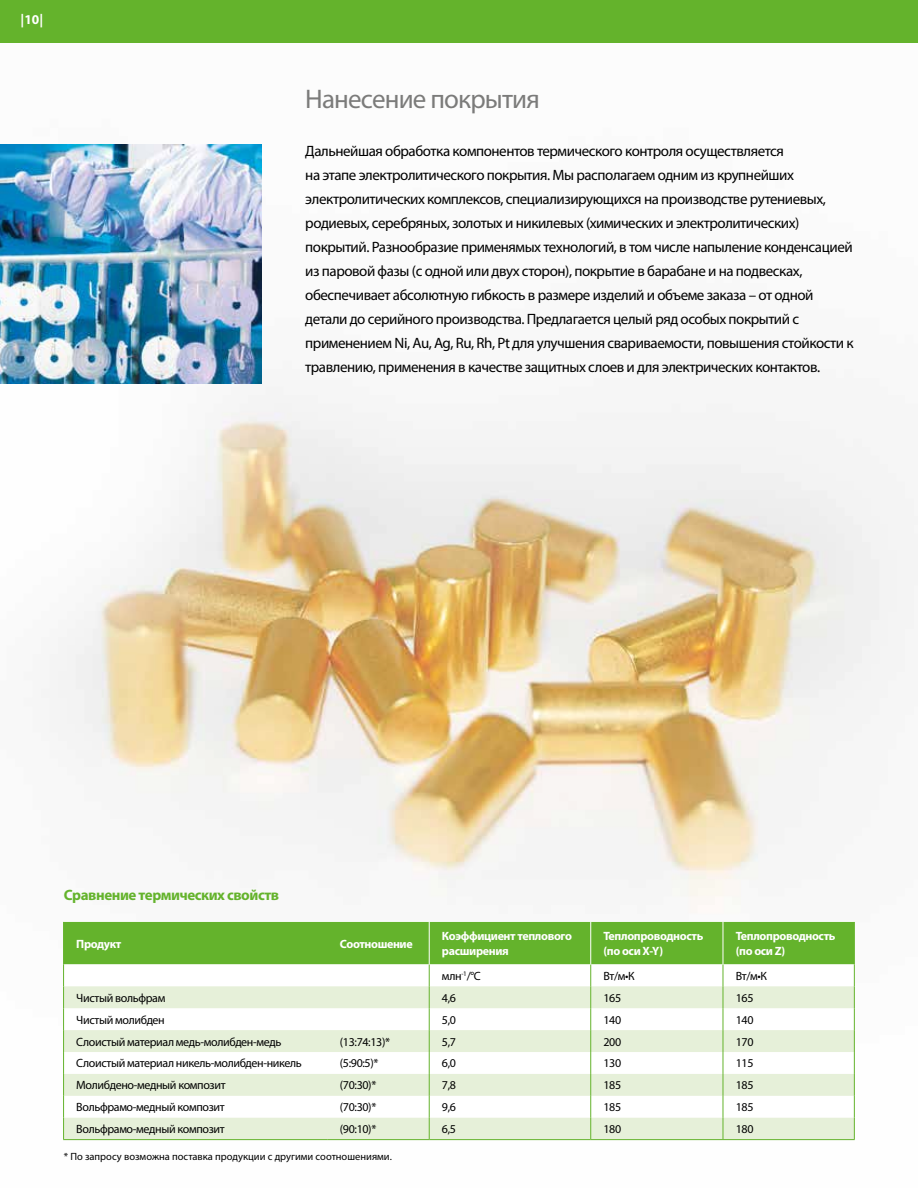
<style>
.page{position:relative;width:918px;height:1188px;background:#fff}
.page>*{position:absolute;margin:0;border:0;box-sizing:border-box;transform-origin:0 0}
.t1{font:27px "Myriad Pro";letter-spacing:-.03em;color:#7b7b7a}
.t2{font:15px/24px "Myriad Pro";letter-spacing:-.03em;color:#000}
.t3{font:700 15px "Myriad Pro";letter-spacing:-.03em;color:#64b32c}
.t4{font:700 13.5px "Myriad Pro";color:#fff}
.t5{font:12px "Myriad Pro";letter-spacing:-.03em;color:#000}
.t6{font:700 12px/14.4px "Myriad Pro";letter-spacing:-.03em;color:#fff}
.t7{font:10.5px "Myriad Pro";color:#000}
</style>
<div class="page">
<img style="left:41px;top:144px;width:877px;height:997px">
<div style="left:0;top:0;width:918px;height:43px;background:#64b32c"></div>
<img style="left:0;top:144px;width:261px;height:240px">
<hr style="left:63px;top:1139px;width:264px;height:1px;background:#64b32c">
<hr style="left:327px;top:1139px;width:102px;height:1px;background:#64b32c">
<hr style="left:429px;top:1139px;width:162px;height:1px;background:#64b32c">
<hr style="left:591px;top:1139px;width:132px;height:1px;background:#64b32c">
<hr style="left:723px;top:1139px;width:132px;height:1px;background:#64b32c">
<svg style="left:63px;top:922px;width:792px;height:217px"></svg>
<p class="t4" style="left:21px;top:11px;width:24px">|10|</p>
<h1 class="t1" style="left:305px;top:82px;width:236px">Нанесение покрытия</h1>
<p class="t2" style="left:305px;top:139px;width:550px">Дальнейшая обработка компонентов термического контроля осуществляется<br>на этапе электролитического покрытия. Мы располагаем одним из крупнейших электролитических комплексов, специализирующихся на производстве рутениевых, родиевых, серебряных, золотых и никилевых (химических и электролитических) покрытий. Разнообразие применямых технологий, в том числе напыление конденсацией из паровой фазы (с одной или двух сторон), покрытие в барабане и на подвесках, обеспечивает абсолютную гибкость в размере изделий и объеме заказа – от одной детали до серийного производства. Предлагается целый ряд особых покрытий с применением Ni, Au, Ag, Ru, Rh, Pt для улучшения свариваемости, повышения стойкости к травлению, применения в качестве защитных слоев и для электрических контактов.</p>
<p class="t3" style="left:64px;top:885px;width:217px">Сравнение термических свойств</p>
<p class="t6" style="left:76px;top:936px;width:47px">Продукт</p>
<p class="t6" style="left:340px;top:936px;width:74px">Соотношение</p>
<p class="t6" style="left:442px;top:929px;width:131px">Коэффициент теплового расширения</p>
<p class="t6" style="left:603px;top:929px;width:101px">Теплопроводность (по оси X-Y)</p>
<p class="t6" style="left:736px;top:929px;width:101px">Теплопроводность (по оси Z)</p>
<p class="t5" style="left:442px;top:968px;width:40px">млн<sup>-1</sup>/°C</p>
<p class="t5" style="left:604px;top:968px;width:33px">Вт/м•К</p>
<p class="t5" style="left:736px;top:968px;width:33px">Вт/м•К</p>
<p class="t5" style="left:76px;top:990px;width:91px">Чистый вольфрам</p>
<p class="t5" style="left:442px;top:990px;width:16px">4,6</p>
<p class="t5" style="left:604px;top:990px;width:19px">165</p>
<p class="t5" style="left:736px;top:990px;width:19px">165</p>
<p class="t5" style="left:76px;top:1012px;width:90px">Чистый молибден</p>
<p class="t5" style="left:442px;top:1012px;width:16px">5,0</p>
<p class="t5" style="left:604px;top:1012px;width:19px">140</p>
<p class="t5" style="left:736px;top:1012px;width:19px">140</p>
<p class="t5" style="left:76px;top:1034px;width:207px">Слоистый материал медь-молибден-медь</p>
<p class="t5" style="left:340px;top:1034px;width:52px">(13:74:13)*</p>
<p class="t5" style="left:442px;top:1034px;width:16px">5,7</p>
<p class="t5" style="left:604px;top:1034px;width:19px">200</p>
<p class="t5" style="left:736px;top:1034px;width:19px">170</p>
<p class="t5" style="left:76px;top:1056px;width:227px">Слоистый материал никель-молибден-никель</p>
<p class="t5" style="left:340px;top:1056px;width:40px">(5:90:5)*</p>
<p class="t5" style="left:442px;top:1056px;width:16px">6,0</p>
<p class="t5" style="left:604px;top:1056px;width:19px">130</p>
<p class="t5" style="left:736px;top:1056px;width:19px">115</p>
<p class="t5" style="left:76px;top:1078px;width:151px">Молибдено-медный композит</p>
<p class="t5" style="left:340px;top:1078px;width:38px">(70:30)*</p>
<p class="t5" style="left:442px;top:1078px;width:16px">7,8</p>
<p class="t5" style="left:604px;top:1078px;width:19px">185</p>
<p class="t5" style="left:736px;top:1078px;width:19px">185</p>
<p class="t5" style="left:76px;top:1100px;width:150px">Вольфрамо-медный композит</p>
<p class="t5" style="left:340px;top:1100px;width:38px">(70:30)*</p>
<p class="t5" style="left:442px;top:1100px;width:16px">9,6</p>
<p class="t5" style="left:604px;top:1100px;width:19px">185</p>
<p class="t5" style="left:736px;top:1100px;width:19px">185</p>
<p class="t5" style="left:76px;top:1122px;width:150px">Вольфрамо-медный композит</p>
<p class="t5" style="left:340px;top:1122px;width:38px">(90:10)*</p>
<p class="t5" style="left:442px;top:1122px;width:16px">6,5</p>
<p class="t5" style="left:604px;top:1122px;width:19px">180</p>
<p class="t5" style="left:736px;top:1122px;width:19px">180</p>
<p class="t7" style="left:64px;top:1150px;width:330px">* По запросу возможна поставка продукции с другими соотношениями.</p>
</div>
